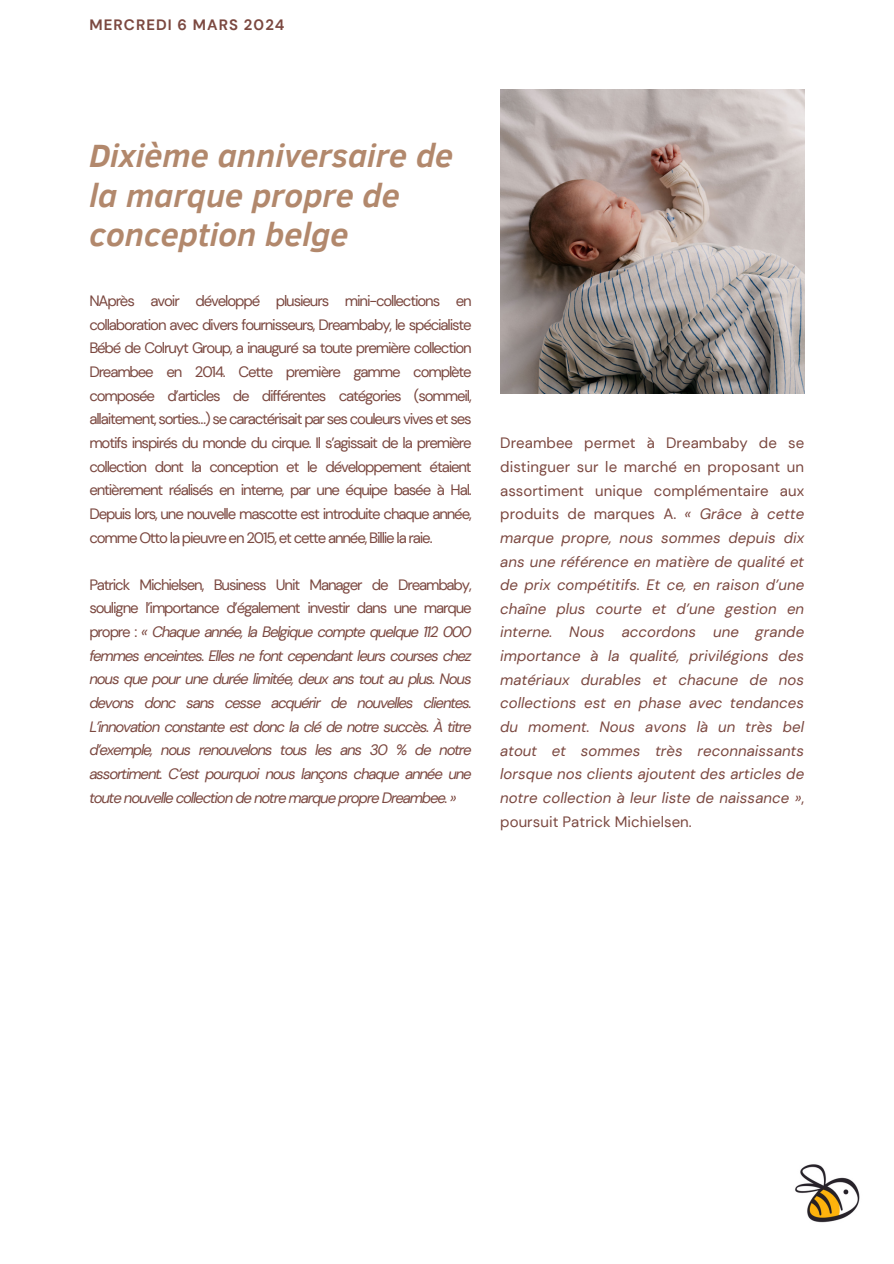
<style>
.page{position:relative;width:894px;height:1264px;background:#fff}
.page>*{position:absolute;margin:0;border:0;box-sizing:border-box;transform-origin:0 0}
.t1{font:italic 700 33px/39.3px "Clear Sans";color:#b2886c}
.t2{font:italic 15px/23.7px "DM Sans";letter-spacing:-.035em;color:#7b4840;text-align:justify}
.t3{font:15px/23.7px "DM Sans";letter-spacing:-.075em;color:#7b4840;text-align:justify}
.t4{font:700 15px "DM Sans";letter-spacing:.07em;color:#7b4840}
.s1{font-style:normal}
</style>
<div class="page">
<img style="left:500px;top:89px;width:304px;height:304px">
<img style="left:795px;top:1164px;width:65px;height:59px">
<p class="t4" style="left:89px;top:15px;width:197px">MERCREDI 6 MARS 2024</p>
<p class="t1" style="left:89px;top:134px;width:365px">Dixième anniversaire de la marque propre de conception belge</p>
<p class="t3" style="left:89px;top:289px;width:384px">NAprès avoir développé plusieurs mini-collections en collaboration avec divers fournisseurs, Dreambaby, le spécialiste Bébé de Colruyt Group, a inauguré sa toute première collection Dreambee en 2014. Cette première gamme complète composée d’articles de différentes catégories (sommeil, allaitement, sorties…) se caractérisait par ses couleurs vives et ses motifs inspirés du monde du cirque. Il s’agissait de la première collection dont la conception et le développement étaient entièrement réalisés en interne, par une équipe basée à Hal.<br>Depuis lors, une nouvelle mascotte est introduite chaque année, comme Otto la pieuvre en 2015, et cette année, Billie la raie.</p>
<p class="t2" style="left:89px;top:573px;width:384px"><span class="s1">Patrick Michielsen, Business Unit Manager de Dreambaby, souligne l’importance d’également investir dans une marque propre :</span> « Chaque année, la Belgique compte quelque 112 000 femmes enceintes. Elles ne font cependant leurs courses chez nous que pour une durée limitée, deux ans tout au plus. Nous devons donc sans cesse acquérir de nouvelles clientes.<br>L’innovation constante est donc la clé de notre succès. À titre d’exemple, nous renouvelons tous les ans 30 % de notre assortiment. C’est pourquoi nous lançons chaque année une toute nouvelle collection de notre marque propre Dreambee. »</p>
<p class="t2" style="left:500px;top:431px;width:305px"><span class="s1">Dreambee permet à Dreambaby de se distinguer sur le marché en proposant un assortiment unique complémentaire aux produits de marques A.</span> « Grâce à cette marque propre, nous sommes depuis dix ans une référence en matière de qualité et de prix compétitifs. Et ce, en raison d’une chaîne plus courte et d’une gestion en interne. Nous accordons une grande importance à la qualité, privilégions des matériaux durables et chacune de nos collections est en phase avec tendances du moment. Nous avons là un très bel atout et sommes très reconnaissants lorsque nos clients ajoutent des articles de notre collection à leur liste de naissance »<span class="s1">, poursuit Patrick Michielsen.</span></p>
</div>
